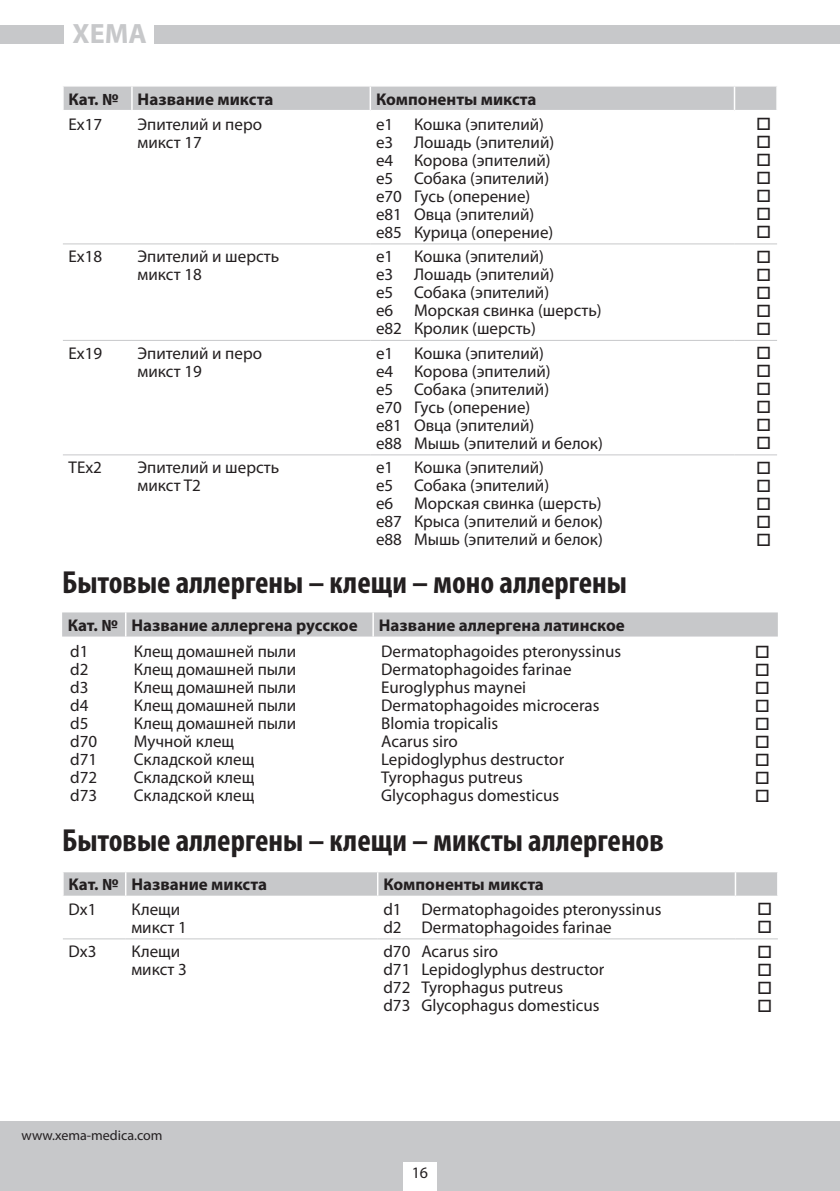
<style>
.page{position:relative;width:840px;height:1191px;background:#fff}
.page>*{position:absolute;margin:0;border:0;box-sizing:border-box;transform-origin:0 0}
.заголовок{font:700 condensed 32px "Myriad Pro";color:#231f20}
.t1{font:700 28px "Myriad Pro";color:#c7c8ca}
.текст_в_таблицах{font:17px "Myriad Pro";color:#231f20}
.шапка_таблицы{font:700 17px "Myriad Pro";color:#231f20}
.t2{font:16px "Myriad Pro";color:#231f20}
.t3{font:14px "Myriad Pro";color:#231f20}
</style>
<div class="page">
<div style="left:0;top:25px;width:63px;height:18px;background:#c7c8ca"></div>
<div style="left:0;top:1121px;width:839px;height:70px;background:#c7c8ca"></div>
<div style="left:154px;top:25px;width:685px;height:18px;background:#c7c8ca"></div>
<div style="left:403px;top:1162px;width:34px;height:29px;background:#fff"></div>
<hr style="left:839px;top:1121px;width:1px;height:70px;background:#c7c8ca">
<svg style="left:839px;top:25px;width:1px;height:18px"></svg>
<div style="left:63px;top:86px;width:713px;height:24px;background:#c7c8ca"></div>
<hr style="left:775px;top:87px;width:2px;height:23px;background:#fff">
<hr style="left:63px;top:243px;width:69px;height:1px;background:#c7c8ca">
<hr style="left:132px;top:243px;width:238px;height:1px;background:#c7c8ca">
<hr style="left:370px;top:243px;width:364px;height:1px;background:#c7c8ca">
<hr style="left:734px;top:243px;width:42px;height:1px;background:#c7c8ca">
<hr style="left:63px;top:340px;width:69px;height:1px;background:#c7c8ca">
<hr style="left:132px;top:340px;width:238px;height:1px;background:#c7c8ca">
<hr style="left:370px;top:340px;width:364px;height:1px;background:#c7c8ca">
<hr style="left:734px;top:340px;width:42px;height:1px;background:#c7c8ca">
<hr style="left:63px;top:454px;width:69px;height:1px;background:#c7c8ca">
<hr style="left:132px;top:454px;width:238px;height:1px;background:#c7c8ca">
<hr style="left:370px;top:454px;width:364px;height:1px;background:#c7c8ca">
<hr style="left:734px;top:454px;width:42px;height:1px;background:#c7c8ca">
<div style="left:62px;top:612px;width:715px;height:24px;background:#c7c8ca"></div>
<hr style="left:372px;top:612px;width:2px;height:24px;background:#fff">
<hr style="left:63px;top:938px;width:63px;height:1px;background:#c7c8ca">
<hr style="left:126px;top:938px;width:251px;height:1px;background:#c7c8ca">
<hr style="left:377px;top:938px;width:358px;height:1px;background:#c7c8ca">
<hr style="left:735px;top:938px;width:42px;height:1px;background:#c7c8ca">
<div style="left:63px;top:872px;width:713px;height:23px;background:#c7c8ca"></div>
<h2 class="t1" style="left:73px;top:16px;width:76px">ХЕМА</h2>
<p class="шапка_таблицы" style="left:68px;top:88px;width:52px">Кат. №</p>
<p class="шапка_таблицы" style="left:137px;top:88px;width:137px">Название микста</p>
<p class="шапка_таблицы" style="left:376px;top:88px;width:162px">Компоненты микста</p>
<p class="текст_в_таблицах" style="left:68px;top:114px;width:35px">Ex17</p>
<p class="текст_в_таблицах" style="left:137px;top:114px;width:126px">Эпителий и перо</p>
<p class="текст_в_таблицах" style="left:137px;top:132px;width:66px">микст 17</p>
<p class="текст_в_таблицах" style="left:376px;top:114px;width:169px">e1 Кошка (эпителий)</p>
<p class="текст_в_таблицах" style="left:376px;top:132px;width:180px">e3 Лошадь (эпителий)</p>
<p class="текст_в_таблицах" style="left:376px;top:150px;width:176px">e4 Корова (эпителий)</p>
<p class="текст_в_таблицах" style="left:376px;top:168px;width:175px">e5 Собака (эпителий)</p>
<p class="текст_в_таблицах" style="left:376px;top:186px;width:156px">e70 Гусь (оперение)</p>
<p class="текст_в_таблицах" style="left:376px;top:204px;width:160px">e81 Овца (эпителий)</p>
<p class="текст_в_таблицах" style="left:376px;top:222px;width:179px">e85 Курица (оперение)</p>
<p class="текст_в_таблицах" style="left:68px;top:246px;width:35px">Ex18</p>
<p class="текст_в_таблицах" style="left:137px;top:246px;width:143px">Эпителий и шерсть</p>
<p class="текст_в_таблицах" style="left:137px;top:264px;width:66px">микст 18</p>
<p class="текст_в_таблицах" style="left:68px;top:343px;width:35px">Ex19</p>
<p class="текст_в_таблицах" style="left:137px;top:343px;width:126px">Эпителий и перо</p>
<p class="текст_в_таблицах" style="left:137px;top:361px;width:66px">микст 19</p>
<p class="текст_в_таблицах" style="left:376px;top:246px;width:169px">e1 Кошка (эпителий)</p>
<p class="текст_в_таблицах" style="left:376px;top:264px;width:180px">e3 Лошадь (эпителий)</p>
<p class="текст_в_таблицах" style="left:376px;top:282px;width:175px">e5 Собака (эпителий)</p>
<p class="текст_в_таблицах" style="left:376px;top:300px;width:227px">e6 Морская свинка (шерсть)</p>
<p class="текст_в_таблицах" style="left:376px;top:318px;width:161px">e82 Кролик (шерсть)</p>
<p class="текст_в_таблицах" style="left:376px;top:343px;width:169px">e1 Кошка (эпителий)</p>
<p class="текст_в_таблицах" style="left:376px;top:361px;width:176px">e4 Корова (эпителий)</p>
<p class="текст_в_таблицах" style="left:376px;top:379px;width:175px">e5 Собака (эпителий)</p>
<p class="текст_в_таблицах" style="left:376px;top:397px;width:156px">e70 Гусь (оперение)</p>
<p class="текст_в_таблицах" style="left:376px;top:415px;width:160px">e81 Овца (эпителий)</p>
<p class="текст_в_таблицах" style="left:376px;top:433px;width:228px">e88 Мышь (эпителий и белок)</p>
<p class="текст_в_таблицах" style="left:376px;top:457px;width:169px">e1 Кошка (эпителий)</p>
<p class="текст_в_таблицах" style="left:376px;top:475px;width:175px">e5 Собака (эпителий)</p>
<p class="текст_в_таблицах" style="left:376px;top:493px;width:227px">e6 Морская свинка (шерсть)</p>
<p class="текст_в_таблицах" style="left:376px;top:511px;width:228px">e87 Крыса (эпителий и белок)</p>
<p class="текст_в_таблицах" style="left:376px;top:529px;width:228px">e88 Мышь (эпителий и белок)</p>
<p class="заголовок" style="left:62px;top:562px;width:566px">Бытовые аллергены – клещи – моно аллергены</p>
<p class="шапка_таблицы" style="left:68px;top:614px;width:52px">Кат. №</p>
<p class="шапка_таблицы" style="left:131px;top:614px;width:228px">Название аллергена русское</p>
<p class="шапка_таблицы" style="left:378px;top:614px;width:247px">Название аллергена латинское</p>
<p class="текст_в_таблицах" style="left:70px;top:641px;width:20px">d1</p>
<p class="текст_в_таблицах" style="left:70px;top:659px;width:20px">d2</p>
<p class="текст_в_таблицах" style="left:70px;top:677px;width:20px">d3</p>
<p class="текст_в_таблицах" style="left:70px;top:695px;width:20px">d4</p>
<p class="текст_в_таблицах" style="left:70px;top:713px;width:20px">d5</p>
<p class="текст_в_таблицах" style="left:70px;top:731px;width:29px">d70</p>
<p class="текст_в_таблицах" style="left:70px;top:749px;width:29px">d71</p>
<p class="текст_в_таблицах" style="left:70px;top:767px;width:29px">d72</p>
<p class="текст_в_таблицах" style="left:70px;top:785px;width:29px">d73</p>
<p class="текст_в_таблицах" style="left:68px;top:457px;width:35px">TEx2</p>
<p class="текст_в_таблицах" style="left:137px;top:457px;width:143px">Эпителий и шерсть</p>
<p class="текст_в_таблицах" style="left:137px;top:475px;width:65px">микст T2</p>
<p class="текст_в_таблицах" style="left:381px;top:641px;width:241px">Dermatophagoides pteronyssinus</p>
<p class="текст_в_таблицах" style="left:381px;top:659px;width:192px">Dermatophagoides farinae</p>
<p class="текст_в_таблицах" style="left:381px;top:677px;width:146px">Euroglyphus maynei</p>
<p class="текст_в_таблицах" style="left:381px;top:695px;width:220px">Dermatophagoides microceras</p>
<p class="текст_в_таблицах" style="left:381px;top:713px;width:119px">Blomia tropicalis</p>
<p class="текст_в_таблицах" style="left:381px;top:731px;width:78px">Acarus siro</p>
<p class="текст_в_таблицах" style="left:381px;top:749px;width:184px">Lepidoglyphus destructor</p>
<p class="текст_в_таблицах" style="left:381px;top:767px;width:143px">Tyrophagus putreus</p>
<p class="текст_в_таблицах" style="left:381px;top:785px;width:179px">Glycophagus domesticus</p>
<p class="заголовок" style="left:62px;top:821px;width:603px">Бытовые аллергены – клещи – миксты аллергенов</p>
<p class="шапка_таблицы" style="left:68px;top:873px;width:52px">Кат. №</p>
<p class="шапка_таблицы" style="left:131px;top:873px;width:137px">Название микста</p>
<p class="шапка_таблицы" style="left:383px;top:873px;width:162px">Компоненты микста</p>
<p class="текст_в_таблицах" style="left:68px;top:898px;width:29px">Dx1</p>
<p class="текст_в_таблицах" style="left:131px;top:898px;width:50px">Клещи</p>
<p class="текст_в_таблицах" style="left:131px;top:916px;width:57px">микст 1</p>
<p class="текст_в_таблицах" style="left:134px;top:641px;width:164px">Клещ домашней пыли</p>
<p class="текст_в_таблицах" style="left:134px;top:659px;width:164px">Клещ домашней пыли</p>
<p class="текст_в_таблицах" style="left:134px;top:677px;width:164px">Клещ домашней пыли</p>
<p class="текст_в_таблицах" style="left:134px;top:695px;width:164px">Клещ домашней пыли</p>
<p class="текст_в_таблицах" style="left:134px;top:713px;width:164px">Клещ домашней пыли</p>
<p class="текст_в_таблицах" style="left:134px;top:731px;width:102px">Мучной клещ</p>
<p class="текст_в_таблицах" style="left:134px;top:749px;width:122px">Складской клещ</p>
<p class="текст_в_таблицах" style="left:134px;top:767px;width:122px">Складской клещ</p>
<p class="текст_в_таблицах" style="left:134px;top:785px;width:122px">Складской клещ</p>
<p class="текст_в_таблицах" style="left:383px;top:898px;width:279px">d1 Dermatophagoides pteronyssinus</p>
<p class="текст_в_таблицах" style="left:383px;top:916px;width:230px">d2 Dermatophagoides farinae</p>
<p class="текст_в_таблицах" style="left:68px;top:941px;width:29px">Dx3</p>
<p class="текст_в_таблицах" style="left:131px;top:941px;width:50px">Клещи</p>
<p class="текст_в_таблицах" style="left:131px;top:959px;width:57px">микст 3</p>
<p class="t3" style="left:22px;top:1126px;width:142px">www.xema-medica.com</p>
<p class="текст_в_таблицах" style="left:383px;top:941px;width:116px">d70 Acarus siro</p>
<p class="текст_в_таблицах" style="left:383px;top:959px;width:222px">d71 Lepidoglyphus destructor</p>
<p class="текст_в_таблицах" style="left:383px;top:977px;width:181px">d72 Tyrophagus putreus</p>
<p class="текст_в_таблицах" style="left:383px;top:995px;width:217px">d73 Glycophagus domesticus</p>
<p class="t2" style="left:411px;top:1163px;width:18px">16</p>
</div>
